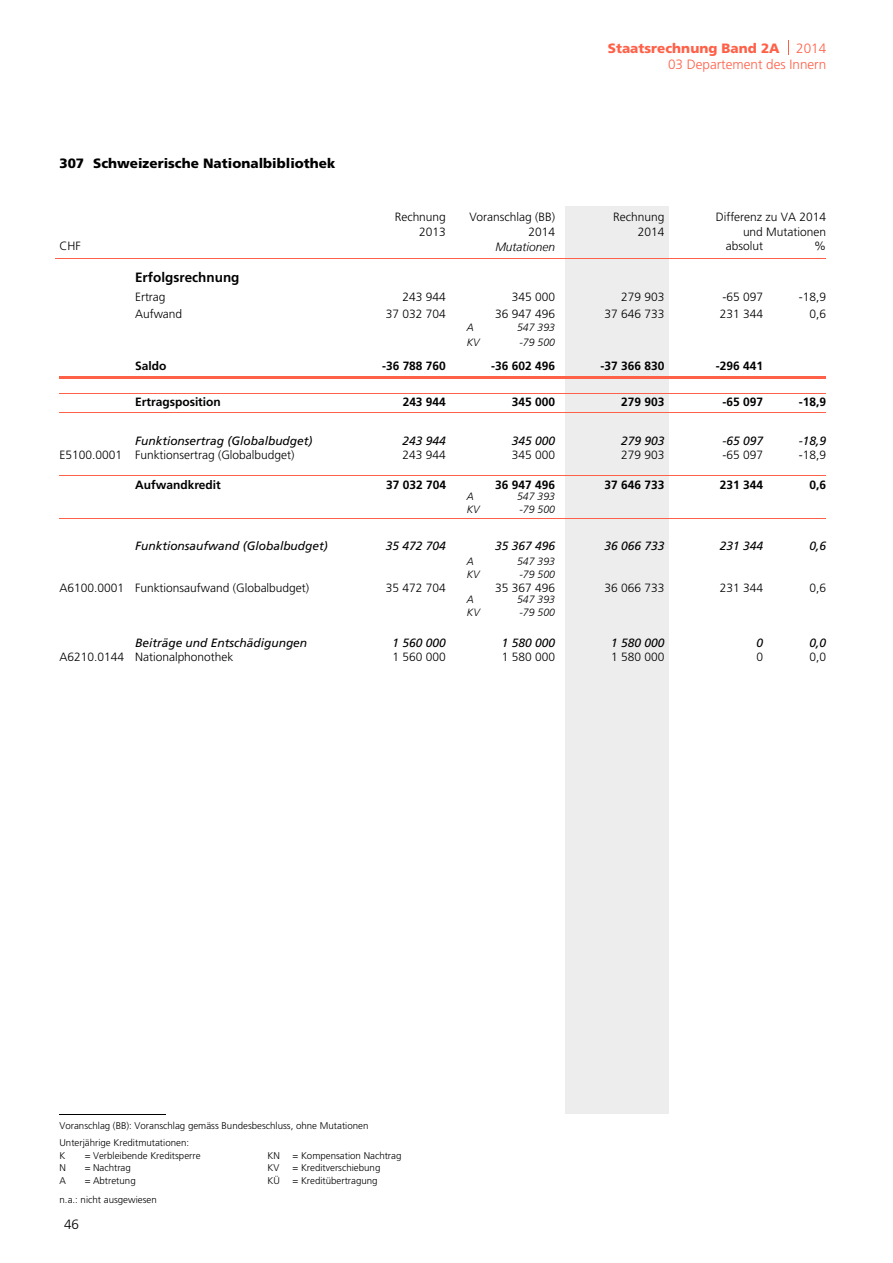
<style>
.page{position:relative;width:893px;height:1263px;background:#fff}
.page>*{position:absolute;margin:0;border:0;box-sizing:border-box;transform-origin:0 0}
.t1{font:300 13.5px/16px "Frutiger LT Std";color:#ff6048;text-align:right}
.t2{font:900 13.5px "Frutiger LT Std";color:#000}
.t3{font:700 13.5px "Frutiger LT Com";color:#000}
.t4{font:300 13.5px "Frutiger LT Std";color:#000}
.t5{font:300 12px "Frutiger LT Std";color:#000}
.t6{font:italic 12px "Frutiger LT Com";color:#000}
.t7{font:700 12px "Frutiger LT Com";color:#000}
.t8{font:italic 300 12px "Frutiger LT Com";color:#000}
.t9{font:italic 300 10.5px "Frutiger LT Com";color:#000}
.t10{font:300 9.75px/16.8px "Frutiger LT Std";color:#000}
.s1{font-weight:900}
</style>
<div class="page">
<div style="left:566px;top:206px;width:102px;height:908px;background:#ededee"></div>
<svg style="left:788px;top:40px;width:1px;height:15px"></svg>
<hr style="left:55px;top:258px;width:771px;height:1px;background:#ff6048">
<hr style="left:59px;top:376px;width:767px;height:2px;background:#ff6048">
<hr style="left:59px;top:393px;width:767px;height:1px;background:#ff6048">
<hr style="left:59px;top:475px;width:767px;height:1px;background:#ff6048">
<hr style="left:59px;top:412px;width:767px;height:1px;background:#ff6048">
<hr style="left:59px;top:518px;width:767px;height:1px;background:#ff6048">
<hr style="left:59px;top:1114px;width:107px;height:1px;background:#000">
<p class="t2" style="left:59px;top:158px;width:277px">307 Schweizerische Nationalbibliothek</p>
<p class="t5" style="left:59px;top:241px;width:23px">CHF</p>
<p class="t1" style="left:608px;top:41px;width:220px"><span class="s1">Staatsrechnung Band 2A</span> 2014<br>03 Departement des Innern</p>
<p class="t5" style="left:395px;top:212px;width:53px">Rechnung</p>
<p class="t5" style="left:469px;top:212px;width:87px">Voranschlag (BB)</p>
<p class="t5" style="left:419px;top:227px;width:28px">2013</p>
<p class="t5" style="left:528px;top:227px;width:28px">2014</p>
<p class="t8" style="left:495px;top:242px;width:61px">Mutationen</p>
<p class="t5" style="left:613px;top:212px;width:53px">Rechnung</p>
<p class="t5" style="left:638px;top:227px;width:28px">2014</p>
<p class="t5" style="left:716px;top:212px;width:112px">Differenz zu VA 2014</p>
<p class="t5" style="left:726px;top:241px;width:39px">absolut</p>
<p class="t5" style="left:814px;top:241px;width:13px">%</p>
<p class="t5" style="left:743px;top:227px;width:85px">und Mutationen</p>
<p class="t3" style="left:135px;top:271px;width:106px">Erfolgsrechnung</p>
<p class="t5" style="left:135px;top:292px;width:32px">Ertrag</p>
<p class="t5" style="left:403px;top:292px;width:45px">243 944</p>
<p class="t5" style="left:512px;top:291px;width:45px">345 000</p>
<p class="t5" style="left:621px;top:292px;width:45px">279 903</p>
<p class="t5" style="left:722px;top:292px;width:42px">-65 097</p>
<p class="t5" style="left:799px;top:292px;width:29px">-18,9</p>
<p class="t5" style="left:135px;top:309px;width:49px">Aufwand</p>
<p class="t5" style="left:386px;top:309px;width:61px">37 032 704</p>
<p class="t5" style="left:720px;top:309px;width:45px">231 344</p>
<p class="t5" style="left:495px;top:309px;width:61px">36 947 496</p>
<p class="t5" style="left:604px;top:309px;width:61px">37 646 733</p>
<p class="t5" style="left:809px;top:309px;width:18px">0,6</p>
<p class="t9" style="left:467px;top:324px;width:9px">A</p>
<p class="t9" style="left:517px;top:324px;width:40px">547 393</p>
<p class="t9" style="left:467px;top:338px;width:14px">KV</p>
<p class="t9" style="left:519px;top:338px;width:37px">-79 500</p>
<p class="t7" style="left:135px;top:361px;width:33px">Saldo</p>
<p class="t7" style="left:382px;top:361px;width:65px">-36 788 760</p>
<p class="t7" style="left:491px;top:361px;width:65px">-36 602 496</p>
<p class="t7" style="left:716px;top:361px;width:49px">-296 441</p>
<p class="t7" style="left:600px;top:361px;width:65px">-37 366 830</p>
<p class="t7" style="left:135px;top:397px;width:87px">Ertragsposition</p>
<p class="t7" style="left:403px;top:397px;width:45px">243 944</p>
<p class="t7" style="left:512px;top:397px;width:45px">345 000</p>
<p class="t7" style="left:621px;top:397px;width:45px">279 903</p>
<p class="t7" style="left:722px;top:397px;width:42px">-65 097</p>
<p class="t7" style="left:799px;top:397px;width:29px">-18,9</p>
<p class="t6" style="left:135px;top:436px;width:179px">Funktionsertrag (Globalbudget)</p>
<p class="t6" style="left:621px;top:436px;width:45px">279 903</p>
<p class="t6" style="left:403px;top:436px;width:45px">243 944</p>
<p class="t6" style="left:722px;top:436px;width:42px">-65 097</p>
<p class="t6" style="left:799px;top:436px;width:29px">-18,9</p>
<p class="t6" style="left:512px;top:436px;width:45px">345 000</p>
<p class="t5" style="left:59px;top:450px;width:237px">E5100.0001 Funktionsertrag (Globalbudget)</p>
<p class="t5" style="left:621px;top:450px;width:45px">279 903</p>
<p class="t5" style="left:403px;top:450px;width:45px">243 944</p>
<p class="t5" style="left:722px;top:450px;width:42px">-65 097</p>
<p class="t5" style="left:799px;top:450px;width:29px">-18,9</p>
<p class="t5" style="left:512px;top:450px;width:45px">345 000</p>
<p class="t7" style="left:135px;top:480px;width:87px">Aufwandkredit</p>
<p class="t7" style="left:386px;top:480px;width:61px">37 032 704</p>
<p class="t7" style="left:495px;top:480px;width:61px">36 947 496</p>
<p class="t7" style="left:604px;top:480px;width:61px">37 646 733</p>
<p class="t7" style="left:720px;top:480px;width:45px">231 344</p>
<p class="t7" style="left:809px;top:480px;width:18px">0,6</p>
<p class="t9" style="left:467px;top:492px;width:9px">A</p>
<p class="t9" style="left:517px;top:492px;width:40px">547 393</p>
<p class="t9" style="left:467px;top:505px;width:14px">KV</p>
<p class="t9" style="left:519px;top:505px;width:37px">-79 500</p>
<p class="t6" style="left:135px;top:541px;width:194px">Funktionsaufwand (Globalbudget)</p>
<p class="t6" style="left:604px;top:541px;width:61px">36 066 733</p>
<p class="t6" style="left:386px;top:541px;width:61px">35 472 704</p>
<p class="t6" style="left:720px;top:541px;width:45px">231 344</p>
<p class="t6" style="left:809px;top:541px;width:18px">0,6</p>
<p class="t6" style="left:495px;top:541px;width:61px">35 367 496</p>
<p class="t9" style="left:467px;top:558px;width:9px">A</p>
<p class="t9" style="left:517px;top:558px;width:40px">547 393</p>
<p class="t9" style="left:467px;top:570px;width:14px">KV</p>
<p class="t9" style="left:519px;top:570px;width:37px">-79 500</p>
<p class="t5" style="left:59px;top:583px;width:251px">A6100.0001 Funktionsaufwand (Globalbudget)</p>
<p class="t5" style="left:604px;top:583px;width:61px">36 066 733</p>
<p class="t5" style="left:386px;top:583px;width:61px">35 472 704</p>
<p class="t5" style="left:720px;top:583px;width:45px">231 344</p>
<p class="t5" style="left:809px;top:583px;width:18px">0,6</p>
<p class="t5" style="left:495px;top:583px;width:61px">35 367 496</p>
<p class="t9" style="left:467px;top:595px;width:9px">A</p>
<p class="t9" style="left:517px;top:595px;width:40px">547 393</p>
<p class="t9" style="left:467px;top:608px;width:14px">KV</p>
<p class="t9" style="left:519px;top:608px;width:37px">-79 500</p>
<p class="t6" style="left:135px;top:638px;width:174px">Beiträge und Entschädigungen</p>
<p class="t6" style="left:611px;top:638px;width:55px">1 580 000</p>
<p class="t6" style="left:393px;top:638px;width:55px">1 560 000</p>
<p class="t6" style="left:756px;top:638px;width:8px">0</p>
<p class="t6" style="left:809px;top:638px;width:18px">0,0</p>
<p class="t6" style="left:502px;top:638px;width:55px">1 580 000</p>
<p class="t5" style="left:59px;top:652px;width:176px">A6210.0144 Nationalphonothek</p>
<p class="t5" style="left:611px;top:652px;width:55px">1 580 000</p>
<p class="t5" style="left:393px;top:652px;width:55px">1 560 000</p>
<p class="t5" style="left:756px;top:652px;width:8px">0</p>
<p class="t5" style="left:809px;top:652px;width:18px">0,0</p>
<p class="t5" style="left:502px;top:652px;width:55px">1 580 000</p>
<p class="t10" style="left:59px;top:1118px;width:310px">Voranschlag (BB): Voranschlag gemäss Bundesbeschluss, ohne Mutationen<br>Unterjährige Kreditmutationen:</p>
<p class="t10" style="left:59px;top:1148px;width:7px">K</p>
<p class="t10" style="left:85px;top:1148px;width:117px">= Verbleibende Kreditsperre</p>
<p class="t10" style="left:267px;top:1148px;width:14px">KN</p>
<p class="t10" style="left:293px;top:1148px;width:110px">= Kompensation Nachtrag</p>
<p class="t10" style="left:59px;top:1160px;width:8px">N</p>
<p class="t10" style="left:85px;top:1160px;width:48px">= Nachtrag</p>
<p class="t10" style="left:267px;top:1160px;width:13px">KV</p>
<p class="t10" style="left:293px;top:1160px;width:89px">= Kreditverschiebung</p>
<p class="t10" style="left:59px;top:1173px;width:8px">A</p>
<p class="t10" style="left:85px;top:1173px;width:53px">= Abtretung</p>
<p class="t10" style="left:267px;top:1173px;width:14px">KÜ</p>
<p class="t10" style="left:293px;top:1173px;width:87px">= Kreditübertragung</p>
<p class="t10" style="left:60px;top:1192px;width:99px">n.a.: nicht ausgewiesen</p>
<p class="t4" style="left:64px;top:1219px;width:16px">46</p>
</div>
